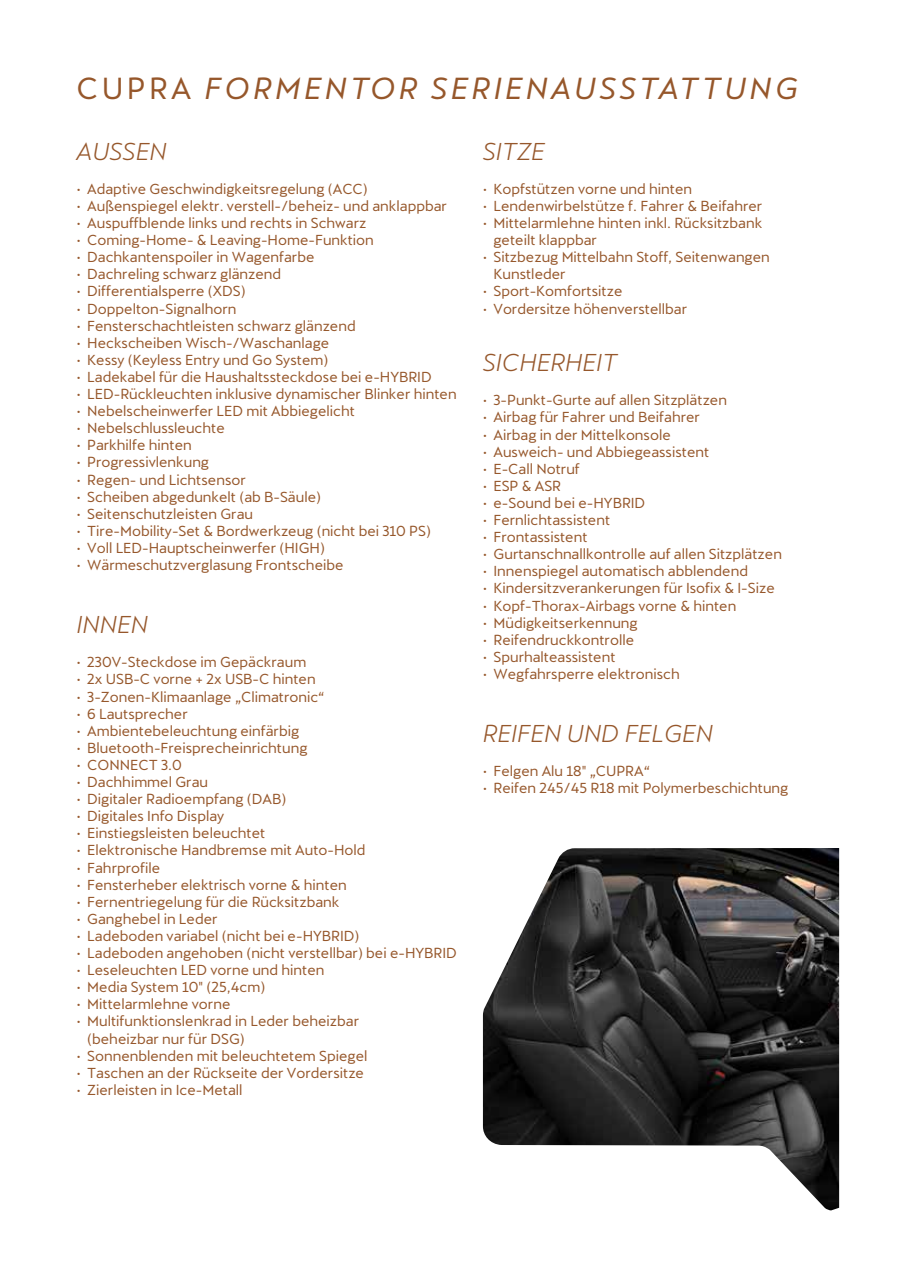
<style>
.page{position:relative;width:915px;height:1263px;background:#fff}
.page>*{position:absolute;margin:0;border:0;box-sizing:border-box;transform-origin:0 0}
.t1{font:italic 30px "Cupra";letter-spacing:.115em;color:#96572b}
.t2{font:italic 24px "Cupra";color:#96572b}
.t3{font:14.25px/17.1px "Cupra";color:#96572b}
.s1{font-style:normal}
</style>
<div class="page">
<img style="left:483px;top:848px;width:355px;height:362px">
<h1 class="t1" style="left:77px;top:61px;width:722px"><span class="s1">CUPRA</span> FORMENTOR SERIENAUSSTATTUNG</h1>
<h2 class="t2" style="left:77px;top:129px;width:91px">AUSSEN</h2>
<p class="t3" style="left:77px;top:178px;width:292px">• Adaptive Geschwindigkeitsregelung (ACC)</p>
<p class="t3" style="left:77px;top:195px;width:372px">• Außenspiegel elektr. verstell-/beheiz- und anklappbar</p>
<p class="t3" style="left:77px;top:212px;width:291px">• Auspuffblende links und rechts in Schwarz</p>
<p class="t3" style="left:77px;top:229px;width:299px">• Coming-Home- &amp; Leaving-Home-Funktion</p>
<p class="t3" style="left:77px;top:246px;width:239px">• Dachkantenspoiler in Wagenfarbe</p>
<p class="t3" style="left:77px;top:263px;width:206px">• Dachreling schwarz glänzend</p>
<p class="t3" style="left:77px;top:280px;width:170px">• Differentialsperre (XDS)</p>
<p class="t3" style="left:77px;top:297px;width:161px">• Doppelton-Signalhorn</p>
<p class="t3" style="left:77px;top:315px;width:280px">• Fensterschachtleisten schwarz glänzend</p>
<p class="t3" style="left:77px;top:332px;width:254px">• Heckscheiben Wisch-/Waschanlage</p>
<p class="t3" style="left:77px;top:349px;width:253px">• Kessy (Keyless Entry und Go System)</p>
<p class="t3" style="left:77px;top:366px;width:356px">• Ladekabel für die Haushaltssteckdose bei e-HYBRID</p>
<p class="t3" style="left:77px;top:383px;width:381px">• LED-Rückleuchten inklusive dynamischer Blinker hinten</p>
<p class="t3" style="left:77px;top:400px;width:280px">• Nebelscheinwerfer LED mit Abbiegelicht</p>
<p class="t3" style="left:77px;top:417px;width:150px">• Nebelschlussleuchte</p>
<p class="t3" style="left:77px;top:434px;width:117px">• Parkhilfe hinten</p>
<p class="t3" style="left:77px;top:451px;width:134px">• Progressivlenkung</p>
<p class="t3" style="left:77px;top:468px;width:171px">• Regen- und Lichtsensor</p>
<p class="t3" style="left:77px;top:485px;width:246px">• Scheiben abgedunkelt (ab B-Säule)</p>
<p class="t3" style="left:77px;top:503px;width:178px">• Seitenschutzleisten Grau</p>
<p class="t3" style="left:77px;top:520px;width:356px">• Tire-Mobility-Set &amp; Bordwerkzeug (nicht bei 310 PS)</p>
<p class="t3" style="left:77px;top:537px;width:250px">• Voll LED-Hauptscheinwerfer (HIGH)</p>
<p class="t3" style="left:77px;top:554px;width:268px">• Wärmeschutzverglasung Frontscheibe</p>
<h2 class="t2" style="left:77px;top:603px;width:73px">INNEN</h2>
<p class="t3" style="left:77px;top:651px;width:231px">• 230V-Steckdose im Gepäckraum</p>
<p class="t3" style="left:77px;top:668px;width:240px">• 2x USB-C vorne + 2x USB-C hinten</p>
<p class="t3" style="left:77px;top:685px;width:249px">• 3-Zonen-Klimaanlage „Climatronic“</p>
<p class="t3" style="left:77px;top:702px;width:113px">• 6 Lautsprecher</p>
<p class="t3" style="left:77px;top:719px;width:224px">• Ambientebeleuchtung einfärbig</p>
<p class="t3" style="left:77px;top:737px;width:232px">• Bluetooth-Freisprecheinrichtung</p>
<p class="t3" style="left:77px;top:754px;width:107px">• CONNECT 3.0</p>
<p class="t3" style="left:77px;top:771px;width:133px">• Dachhimmel Grau</p>
<p class="t3" style="left:77px;top:788px;width:211px">• Digitaler Radioempfang (DAB)</p>
<p class="t3" style="left:77px;top:805px;width:149px">• Digitales Info Display</p>
<p class="t3" style="left:77px;top:822px;width:190px">• Einstiegsleisten beleuchtet</p>
<p class="t3" style="left:77px;top:839px;width:290px">• Elektronische Handbremse mit Auto-Hold</p>
<p class="t3" style="left:77px;top:856px;width:85px">• Fahrprofile</p>
<p class="t3" style="left:77px;top:873px;width:271px">• Fensterheber elektrisch vorne &amp; hinten</p>
<p class="t3" style="left:77px;top:891px;width:264px">• Fernentriegelung für die Rücksitzbank</p>
<p class="t3" style="left:77px;top:908px;width:142px">• Ganghebel in Leder</p>
<p class="t3" style="left:77px;top:925px;width:284px">• Ladeboden variabel (nicht bei e-HYBRID)</p>
<p class="t3" style="left:77px;top:942px;width:382px">• Ladeboden angehoben (nicht verstellbar) bei e-HYBRID</p>
<p class="t3" style="left:77px;top:959px;width:249px">• Leseleuchten LED vorne und hinten</p>
<p class="t3" style="left:77px;top:976px;width:190px">• Media System 10" (25,4cm)</p>
<p class="t3" style="left:77px;top:993px;width:155px">• Mittelarmlehne vorne</p>
<p class="t3" style="left:87px;top:1010px;width:273px;text-indent:-11px">• Multifunktionslenkrad in Leder beheizbar (beheizbar nur für DSG)</p>
<p class="t3" style="left:77px;top:1044px;width:292px">• Sonnenblenden mit beleuchtetem Spiegel</p>
<p class="t3" style="left:77px;top:1062px;width:289px">• Taschen an der Rückseite der Vordersitze</p>
<p class="t3" style="left:77px;top:1079px;width:167px">• Zierleisten in Ice-Metall</p>
<h2 class="t2" style="left:482px;top:129px;width:63px">SITZE</h2>
<p class="t3" style="left:482px;top:178px;width:211px">• Kopfstützen vorne und hinten</p>
<p class="t3" style="left:482px;top:195px;width:281px">• Lendenwirbelstütze f. Fahrer &amp; Beifahrer</p>
<p class="t3" style="left:493px;top:212px;width:270px;text-indent:-11px">• Mittelarmlehne hinten inkl. Rücksitzbank geteilt klappbar</p>
<p class="t3" style="left:493px;top:246px;width:278px;text-indent:-11px">• Sitzbezug Mittelbahn Stoff, Seitenwangen<br>Kunstleder</p>
<p class="t3" style="left:482px;top:280px;width:141px">• Sport-Komfortsitze</p>
<p class="t3" style="left:482px;top:297px;width:206px">• Vordersitze höhenverstellbar</p>
<h2 class="t2" style="left:482px;top:341px;width:136px">SICHERHEIT</h2>
<p class="t3" style="left:482px;top:389px;width:245px">• 3-Punkt-Gurte auf allen Sitzplätzen</p>
<p class="t3" style="left:482px;top:406px;width:218px">• Airbag für Fahrer und Beifahrer</p>
<p class="t3" style="left:482px;top:423px;width:189px">• Airbag in der Mittelkonsole</p>
<p class="t3" style="left:482px;top:440px;width:228px">• Ausweich- und Abbiegeassistent</p>
<p class="t3" style="left:482px;top:458px;width:98px">• E-Call Notruf</p>
<p class="t3" style="left:482px;top:475px;width:80px">• ESP &amp; ASR</p>
<p class="t3" style="left:482px;top:492px;width:164px">• e-Sound bei e-HYBRID</p>
<p class="t3" style="left:482px;top:509px;width:129px">• Fernlichtassistent</p>
<p class="t3" style="left:482px;top:526px;width:106px">• Frontassistent</p>
<p class="t3" style="left:482px;top:543px;width:300px">• Gurtanschnallkontrolle auf allen Sitzplätzen</p>
<p class="t3" style="left:482px;top:560px;width:266px">• Innenspiegel automatisch abblendend</p>
<p class="t3" style="left:482px;top:577px;width:293px">• Kindersitzverankerungen für Isofix &amp; I-Size</p>
<p class="t3" style="left:482px;top:594px;width:255px">• Kopf-Thorax-Airbags vorne &amp; hinten</p>
<p class="t3" style="left:482px;top:611px;width:156px">• Müdigkeitserkennung</p>
<p class="t3" style="left:482px;top:629px;width:153px">• Reifendruckkontrolle</p>
<p class="t3" style="left:482px;top:646px;width:134px">• Spurhalteassistent</p>
<p class="t3" style="left:482px;top:663px;width:198px">• Wegfahrsperre elektronisch</p>
<h2 class="t2" style="left:482px;top:712px;width:232px">REIFEN UND FELGEN</h2>
<p class="t3" style="left:482px;top:760px;width:168px">• Felgen Alu 18" „CUPRA“</p>
<p class="t3" style="left:482px;top:777px;width:307px">• Reifen 245/45 R18 mit Polymerbeschichtung</p>
</div>
